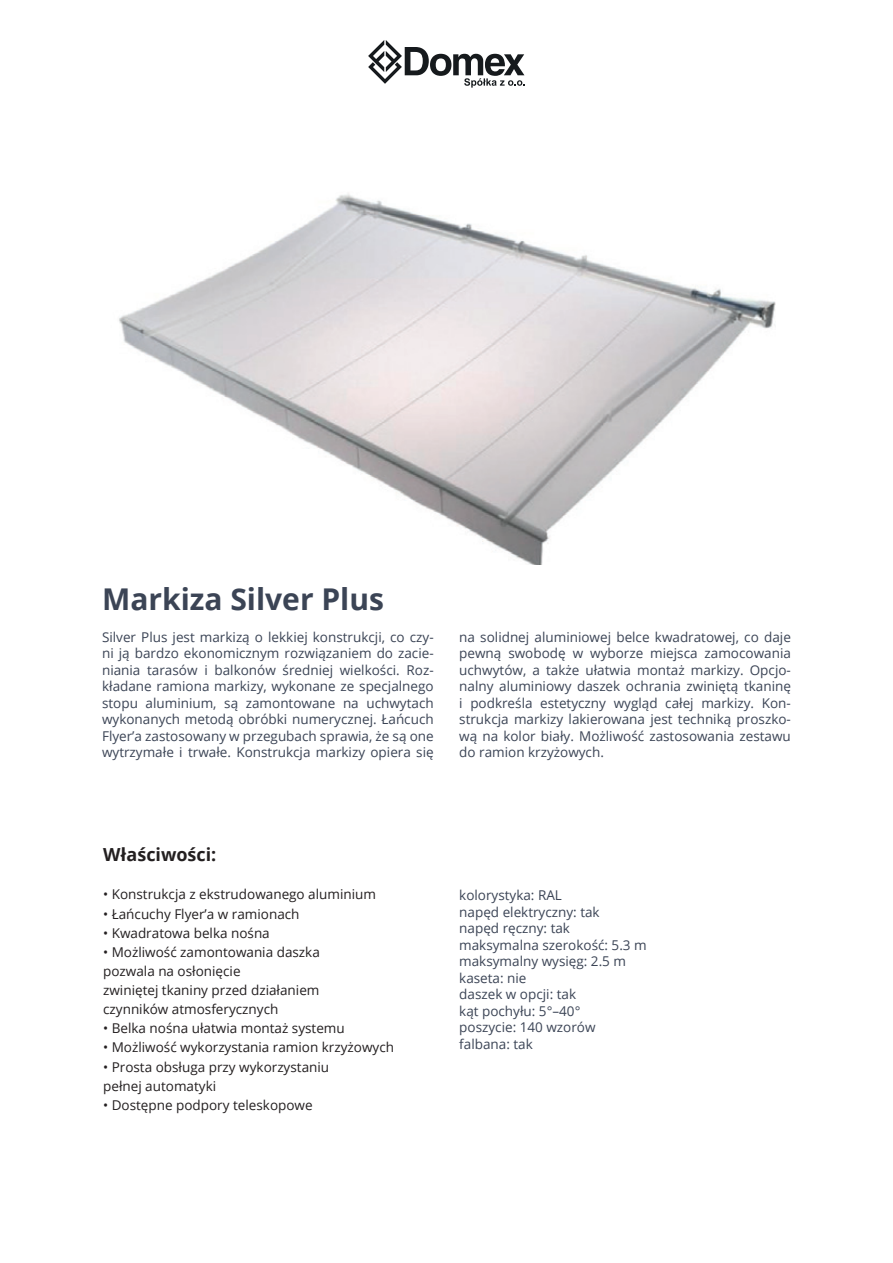
<style>
.page{position:relative;width:893px;height:1263px;background:#fff}
.page>*{position:absolute;margin:0;border:0;box-sizing:border-box;transform-origin:0 0}
.t1{font:700 30px "Open Sans";color:#3b4455}
.t2{font:700 18px "Open Sans";color:#231f20}
.t3{font:13.5px/16.5px "Open Sans";color:#3b4455;text-align:justify}
.t4{font:13.5px/19.2px "Open Sans";color:#231f20}
</style>
<div class="page">
<svg style="left:368px;top:40px;width:157px;height:48px"></svg>
<img style="left:119px;top:193px;width:657px;height:372px">
<h1 class="t1" style="left:102px;top:578px;width:283px">Markiza Silver Plus</h1>
<p class="t3" style="left:102px;top:628px;width:333px">Silver Plus jest markizą o lekkiej konstrukcji, co czy&shy;ni ją bardzo ekonomicznym rozwiązaniem do zacie&shy;niania tarasów i balkonów średniej wielkości. Roz&shy;kładane ramiona markizy, wykonane ze specjalnego stopu aluminium, są zamontowane na uchwytach wykonanych metodą obróbki numerycznej. Łańcuch Flyer’a zastosowany w przegubach sprawia, że są one wytrzymałe i trwałe. Konstrukcja markizy opiera się</p>
<p class="t3" style="left:459px;top:628px;width:333px">na solidnej aluminiowej belce kwadratowej, co daje pewną swobodę w wyborze miejsca zamocowania uchwytów, a także ułatwia montaż markizy. Opcjo&shy;nalny aluminiowy daszek ochrania zwiniętą tkaninę i podkreśla estetyczny wygląd całej markizy. Kon&shy;strukcja markizy lakierowana jest techniką proszko&shy;wą na kolor biały. Możliwość zastosowania zestawu do ramion krzyżowych.</p>
<h2 class="t2" style="left:103px;top:842px;width:115px">Właściwości:</h2>
<p class="t4" style="left:103px;top:884px;width:274px">• Konstrukcja z ekstrudowanego aluminium</p>
<p class="t4" style="left:103px;top:904px;width:198px">• Łańcuchy Flyer’a w ramionach</p>
<p class="t4" style="left:103px;top:923px;width:168px">• Kwadratowa belka nośna</p>
<p class="t4" style="left:103px;top:942px;width:218px">• Możliwość zamontowania daszka pozwala na osłonięcie<br>zwiniętej tkaniny przed działaniem czynników atmosferycznych</p>
<p class="t4" style="left:103px;top:1018px;width:243px">• Belka nośna ułatwia montaż systemu</p>
<p class="t4" style="left:103px;top:1037px;width:292px">• Możliwość wykorzystania ramion krzyżowych</p>
<p class="t4" style="left:103px;top:1057px;width:227px">• Prosta obsługa przy wykorzystaniu pełnej automatyki</p>
<p class="t4" style="left:103px;top:1095px;width:211px">• Dostępne podpory teleskopowe</p>
<p class="t3" style="left:459px;top:887px;width:189px;text-align:left">kolorystyka: RAL<br>napęd elektryczny: tak<br>napęd ręczny: tak maksymalna szerokość: 5.3 m maksymalny wysięg: 2.5 m kaseta: nie<br>daszek w opcji: tak<br>kąt pochyłu: 5°–40°<br>poszycie: 140 wzorów falbana: tak</p>
</div>
